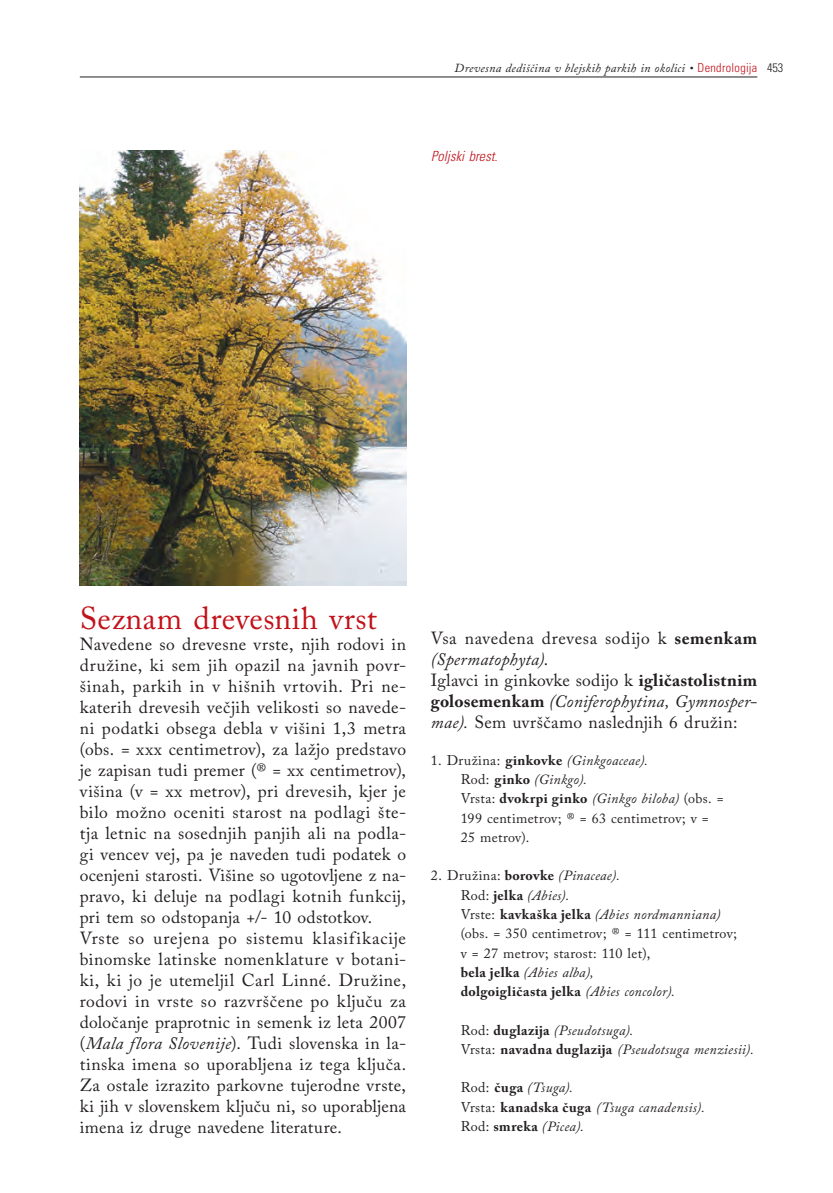
<style>
.page{position:relative;width:833px;height:1193px;background:#fff}
.page>*{position:absolute;margin:0;border:0;box-sizing:border-box;transform-origin:0 0}
.t1{font:31.5px "Adobe Caslon Pro";letter-spacing:.015em;color:#c2121a}
.t2{font:17.5px/21px "Adobe Caslon Pro";letter-spacing:.025em;color:#231f20}
.t3{font:14px/19.2px "Adobe Caslon Pro";letter-spacing:.02em;color:#231f20}
.t4{font:italic 14px/19.2px "Adobe Caslon Pro";letter-spacing:.02em;color:#231f20}
.t5{font:italic 300 condensed 14px "Univers";letter-spacing:.005em;color:#c2121a}
.t6{font:italic 12.25px "Adobe Caslon Pro";letter-spacing:.025em;color:#231f20}
.s1{font-family:"Univers";font-weight:300;font-style:normal;font-stretch:condensed;color:#c2121a}
.s2{font-family:"Univers";font-weight:300;font-style:normal;font-stretch:condensed}
.s3{font-style:italic}
.s4{font-weight:700}
.s5{font-style:normal}
.s6{font-weight:700;font-style:normal}
</style>
<div class="page">
<hr style="left:80px;top:77px;width:677px;height:1px;background:#231f20">
<img style="left:80px;top:150px;width:326px;height:435px">
<p class="t6" style="left:454px;top:61px;width:330px">Drevesna dediščina v blejskih parkih in okolici • <span class="s1">Dendrologija</span> <span class="s2">453</span></p>
<p class="t5" style="left:431px;top:148px;width:68px">Poljski brest.</p>
<h1 class="t1" style="left:80px;top:599px;width:298px">Seznam drevesnih vrst</h1>
<p class="t2" style="left:80px;top:633px;width:328px">Navedene so drevesne vrste, njih rodovi in družine, ki sem jih opazil na javnih povr&shy;šinah, parkih in v hišnih vrtovih. Pri ne&shy;katerih drevesih večjih velikosti so navede&shy;ni podatki obsega debla v višini 1,3 metra (obs. = xxx centimetrov), za lažjo predstavo je zapisan tudi premer (® = xx centimetrov), višina (v = xx metrov), pri drevesih, kjer je bilo možno oceniti starost na podlagi šte&shy;tja letnic na sosednjih panjih ali na podla&shy;gi vencev vej, pa je naveden tudi podatek o ocenjeni starosti. Višine so ugotovljene z na&shy;pravo, ki deluje na podlagi kotnih funkcij, pri tem so odstopanja +/- 10 odstotkov.<br>Vrste so urejena po sistemu klasifikacije binomske latinske nomenklature v botani&shy;ki, ki jo je utemeljil Carl Linné. Družine, rodovi in vrste so razvrščene po ključu za določanje praprotnic in semenk iz leta 2007 (<span class="s3">Mala flora Slovenije</span>). Tudi slovenska in la&shy;tinska imena so uporabljena iz tega ključa.<br>Za ostale izrazito parkovne tujerodne vrste, ki jih v slovenskem ključu ni, so uporabljena imena iz druge navedene literature.</p>
<p class="t2" style="left:431px;top:627px;width:328px">Vsa navedena drevesa sodijo k <span class="s4">semenkam </span><span class="s3">(Spermatophyta)</span>.<br>Iglavci in ginkovke sodijo k <span class="s4">igličastolistnim golosemenkam</span> <span class="s3">(Coniferophytina, Gymnosper&shy;mae).</span> Sem uvrščamo naslednjih 6 družin:</p>
<p class="t3" style="left:461px;top:750px;width:264px;text-indent:-30px">1. Družina: <span class="s4">ginkovke</span> <span class="s3">(Ginkgoaceae).<br></span>Rod: <span class="s4">ginko</span> <span class="s3">(Ginkgo).<br></span>Vrsta: <span class="s4">dvokrpi ginko</span> <span class="s3">(Ginkgo biloba)</span> (obs. =<br>199 centimetrov; ® = 63 centimetrov; v =<br>25 metrov).</p>
<p class="t3" style="left:460px;top:866px;width:278px;text-indent:-30px">2. Družina: <span class="s4">borovke</span> <span class="s3">(Pinaceae).<br></span>Rod: <span class="s4">jelka</span> <span class="s3">(Abies).<br></span>Vrste: <span class="s4">kavkaška jelka</span> <span class="s3">(Abies nordmanniana) </span>(obs. = 350 centimetrov; ® = 111 centimetrov; v = 27 metrov; starost: 110 let),<br><span class="s4">bela jelka</span> <span class="s3">(Abies alba),<br></span><span class="s4">dolgoigličasta jelka</span> <span class="s3">(Abies concolor).</span></p>
<p class="t4" style="left:460px;top:1020px;width:294px"><span class="s5">Rod:</span> <span class="s6">duglazija</span> (Pseudotsuga).<br><span class="s5">Vrsta:</span> <span class="s6">navadna duglazija</span> (Pseudotsuga menziesii).</p>
<p class="t4" style="left:461px;top:1078px;width:245px"><span class="s5">Rod:</span> <span class="s6">čuga</span> (Tsuga).<br><span class="s5">Vrsta:</span> <span class="s6">kanadska čuga</span> (Tsuga canadensis).<br><span class="s5">Rod:</span> <span class="s6">smreka</span> (Picea).</p>
</div>
